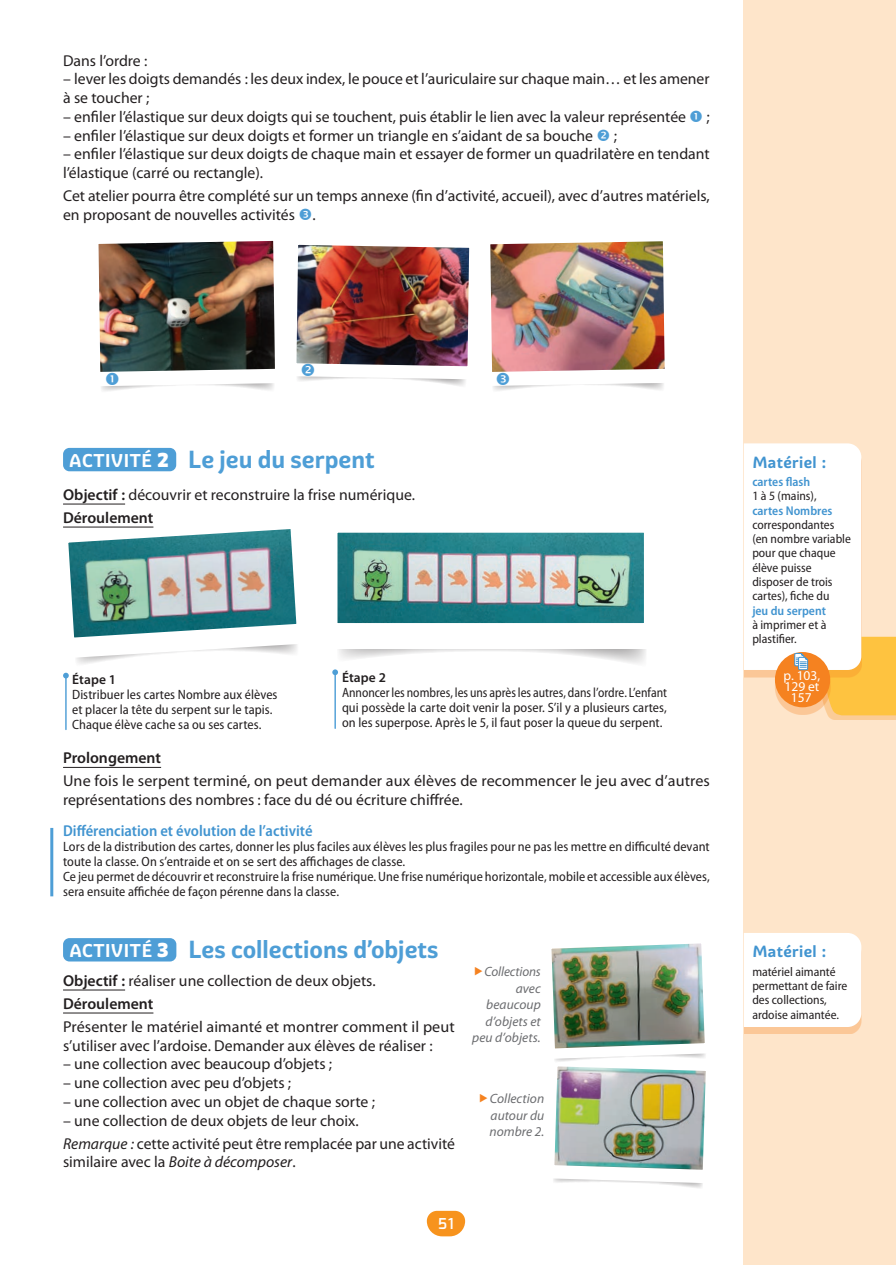
<style>
.page{position:relative;width:896px;height:1265px;background:#fff}
.page>*{position:absolute;margin:0;border:0;box-sizing:border-box;transform-origin:0 0}
.t1{font:700 24px "Graviola";color:#4e9ed6}
.t2{font:15.75px/18.8px "Myriad Pro";color:#231f20}
.t3{font:600 semi-condensed 15.75px "Myriad Pro";color:#4194d0}
.t4{font:700 15.75px "Graviola";letter-spacing:.02em;color:#4194d0}
.t5{font:600 15.75px "Myriad Pro";color:#231f20}
.t6{font:600 15px "Exo";color:#fff}
.t7{font:semi-condensed 13.5px/15px "Myriad Pro";letter-spacing:.005em;color:#231f20}
.t8{font:semi-condensed 13.5px/15px "Myriad Pro";letter-spacing:.005em;color:#231f20;text-align:justify;scale:.94 1}
.t9{font:italic 13.5px/16.5px "Myriad Pro";letter-spacing:.005em;color:#6c6d70;text-align:justify}
.t10{font:13.5px/11.2px "Myriad Pro";color:#fff;text-align:center}
.t11{font:600 13.5px "Myriad Pro";letter-spacing:.01em;color:#231f20}
.t12{font:semi-condensed 12.75px/14.2px "Myriad Pro";color:#231f20}
.t13{font:600 semi-condensed 12.75px "Myriad Pro";color:#4194d0}
.s1{font-size:18px;color:#fff}
.s2{font-weight:900;font-size:19.5px;color:#fff}
.s3{font-weight:600}
.s4{font-style:italic}
</style>
<div class="page">
<div style="left:743px;top:0;width:152px;height:1265px;background:#fee5ca"></div>
<svg style="left:427px;top:1210px;width:38px;height:26px"></svg>
<div style="left:820px;top:641px;width:75px;height:79px;background:#f7931d;opacity:.3"></div>
<hr style="left:63px;top:504px;width:62px;height:1px;background:#231f20">
<hr style="left:63px;top:767px;width:98px;height:1px;background:#231f20">
<hr style="left:63px;top:989px;width:62px;height:1px;background:#231f20">
<hr style="left:63px;top:1012px;width:90px;height:1px;background:#231f20">
<div style="left:63px;top:448px;width:113px;height:23px;background:#4e9ed6;border-radius:6px"></div>
<img style="left:338px;top:533px;width:305px;height:60px">
<div style="left:331px;top:526px;width:319px;height:103px;border:6px solid #fff"></div>
<hr style="left:334px;top:672px;width:2px;height:56px;background:#4e9ed6">
<svg style="left:332px;top:593px;width:314px;height:82px"></svg>
<hr style="left:65px;top:675px;width:2px;height:54px;background:#4e9ed6">
<svg style="left:63px;top:526px;width:234px;height:152px"></svg>
<div style="left:63px;top:938px;width:113px;height:23px;background:#4e9ed6;border-radius:6px"></div>
<svg style="left:744px;top:443px;width:151px;height:272px"></svg>
<hr style="left:50px;top:828px;width:3px;height:68px;background:#4e9ed6">
<div style="left:743px;top:939px;width:118px;height:94px;background:#fbc797"></div>
<div style="left:743px;top:933px;width:118px;height:94px;background:#fff"></div>
<img style="left:551px;top:943px;width:155px;height:245px">
<img style="left:98px;top:240px;width:177px;height:151px">
<img style="left:296px;top:244px;width:174px;height:142px">
<img style="left:490px;top:241px;width:175px;height:150px">
<p class="t2" style="left:63px;top:51px;width:86px">Dans l’ordre :</p>
<p class="t2" style="left:63px;top:70px;width:647px">– lever les doigts demandés : les deux index, le pouce et l’auriculaire sur chaque main… et les amener à se toucher ;</p>
<p class="t2" style="left:63px;top:108px;width:624px">– enfiler l’élastique sur deux doigts qui se touchent, puis établir le lien avec la valeur représentée</p>
<p class="t2" style="left:706px;top:108px;width:5px">;</p>
<p class="t2" style="left:63px;top:126px;width:531px">– enfiler l’élastique sur deux doigts et former un triangle en s’aidant de sa bouche</p>
<p class="t2" style="left:613px;top:126px;width:5px">;</p>
<p class="t2" style="left:63px;top:145px;width:648px">– enfiler l’élastique sur deux doigts de chaque main et essayer de former un quadrilatère en tendant l’élastique (carré ou rectangle).</p>
<p class="t2" style="left:63px;top:187px;width:648px">Cet atelier pourra être complété sur un temps annexe (fin d’activité, accueil), avec d’autres matériels, en proposant de nouvelles activités .</p>
<h1 class="t1" style="left:69px;top:444px;width:307px"><span class="s1">ACTIVITÉ</span> <span class="s2">2</span> Le jeu du serpent</h1>
<p class="t2" style="left:63px;top:483px;width:353px;line-height:23px"><span class="s3">Objectif :</span> découvrir et reconstruire la frise numérique.<br><span class="s3">Déroulement</span></p>
<p class="t11" style="left:72px;top:671px;width:45px">Étape 1</p>
<p class="t7" style="left:72px;top:687px;width:207px">Distribuer les cartes Nombre aux élèves et placer la tête du serpent sur le tapis.<br>Chaque élève cache sa ou ses cartes.</p>
<p class="t11" style="left:342px;top:669px;width:45px">Étape 2</p>
<p class="t8" style="left:342px;top:685px;width:347px">Annoncer les nombres, les uns après les autres, dans l’ordre. L’enfant qui possède la carte doit venir la poser. S’il y a plusieurs cartes, on les superpose. Après le 5, il faut poser la queue du serpent.</p>
<p class="t5" style="left:63px;top:749px;width:99px">Prolongement</p>
<p class="t2" style="left:63px;top:772px;width:648px">Une fois le serpent terminé, on peut demander aux élèves de recommencer le jeu avec d’autres représentations des nombres : face du dé ou écriture chiffrée.</p>
<p class="t3" style="left:63px;top:822px;width:251px">Différenciation et évolution de l’activité</p>
<p class="t7" style="left:63px;top:839px;width:648px">Lors de la distribution des cartes, donner les plus faciles aux élèves les plus fragiles pour ne pas les mettre en difficulté devant toute la classe. On s’entraide et on se sert des affichages de classe.<br>Ce jeu permet de découvrir et reconstruire la frise numérique. Une frise numérique horizontale, mobile et accessible aux élèves, sera ensuite affichée de façon pérenne dans la classe.</p>
<h1 class="t1" style="left:69px;top:935px;width:370px"><span class="s1">ACTIVITÉ</span> <span class="s2">3</span> Les collections d’objets</h1>
<p class="t2" style="left:63px;top:969px;width:314px;line-height:23px"><span class="s3">Objectif :</span> réaliser une collection de deux objets.<br><span class="s3">Déroulement</span></p>
<p class="t2" style="left:63px;top:1017px;width:393px">Présenter le matériel aimanté et montrer comment il peut s’utiliser avec l’ardoise. Demander aux élèves de réaliser :</p>
<p class="t2" style="left:63px;top:1055px;width:270px">– une collection avec beaucoup d’objets ;</p>
<p class="t2" style="left:63px;top:1073px;width:230px">– une collection avec peu d’objets ;</p>
<p class="t2" style="left:63px;top:1092px;width:313px">– une collection avec un objet de chaque sorte ;</p>
<p class="t2" style="left:63px;top:1109px;width:393px;line-height:23.1px">– une collection de deux objets de leur choix.<br><span class="s4">Remarque :</span> cette activité peut être remplacée par une activité</p>
<p class="t2" style="left:63px;top:1153px;width:234px">similaire avec la <span class="s4">Boite à décomposer</span>.</p>
<p class="t9" style="left:472px;top:964px;width:70px;text-align:right">Collections avec beaucoup d’objets et peu d’objets.</p>
<p class="t9" style="left:489px;top:1090px;width:56px">Collection autour du nombre 2.</p>
<p class="t6" style="left:438px;top:1214px;width:17px">51</p>
<p class="t4" style="left:752px;top:452px;width:75px">Matériel :</p>
<p class="t13" style="left:752px;top:475px;width:59px">cartes flash</p>
<p class="t12" style="left:752px;top:489px;width:66px">1 à 5 (mains),</p>
<p class="t13" style="left:752px;top:503px;width:81px">cartes Nombres</p>
<p class="t12" style="left:752px;top:518px;width:100px">correspondantes (en nombre variable pour que chaque élève puisse disposer de trois cartes), fiche du</p>
<p class="t13" style="left:752px;top:603px;width:75px">jeu du serpent</p>
<p class="t12" style="left:752px;top:617px;width:76px">à imprimer et à plastifier.</p>
<p class="t10" style="left:783px;top:670px;width:38px">p. 103,<br>129 et<br>157</p>
<p class="t4" style="left:752px;top:941px;width:75px">Matériel :</p>
<p class="t12" style="left:752px;top:964px;width:96px">matériel aimanté permettant de faire des collections, ardoise aimantée.</p>
</div>
